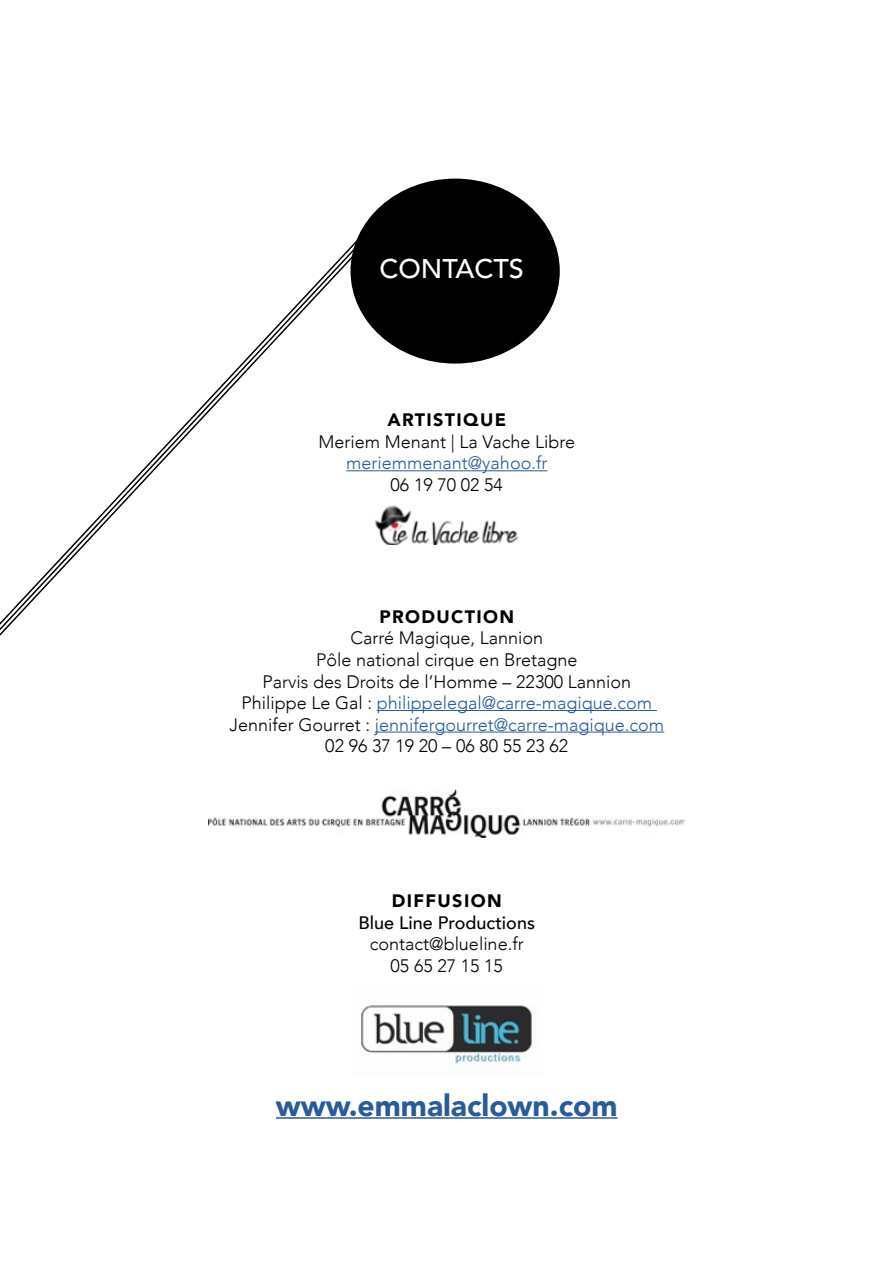
<style>
.page{position:relative;width:893px;height:1263px;background:#fff}
.page>*{position:absolute;margin:0;border:0;box-sizing:border-box;transform-origin:0 0}
.t1{font:900 30px "Avenir";color:#275b9b}
.t2{font:500 27px "Avenir";color:#fff}
.t3{font:300 18px/21.6px "Avenir";color:#000;text-align:center}
.t4{font:900 18px "Avenir";letter-spacing:.075em;color:#000}
.t5{font:300 18px "Avenir";color:#275b9b}
.t6{font:500 18px "Avenir";color:#000}
.s1{color:#275b9b}
</style>
<div class="page">
<hr style="left:346px;top:470px;width:201px;height:1px;background:#275b9b">
<img style="left:209px;top:789px;width:475px;height:48px">
<hr style="left:377px;top:710px;width:280px;height:1px;background:#275b9b">
<hr style="left:375px;top:732px;width:289px;height:1px;background:#275b9b">
<hr style="left:276px;top:1117px;width:342px;height:2px;background:#275b9b">
<img style="left:391px;top:505px;width:128px;height:39px">
<img style="left:361px;top:1005px;width:171px;height:64px">
<svg style="left:0;top:216px;width:391px;height:420px"></svg>
<div style="left:350px;top:179px;width:210px;height:185px;background:#000;border-radius:50%"></div>
<h2 class="t2" style="left:379px;top:246px;width:146px">CONTACTS</h2>
<p class="t4" style="left:388px;top:404px;width:120px">ARTISTIQUE</p>
<p class="t3" style="left:319px;top:431px;width:258px">Meriem Menant | La Vache Libre</p>
<p class="t5" style="left:346px;top:453px;width:203px">meriemmenant@yahoo.fr</p>
<p class="t3" style="left:391px;top:474px;width:114px">06 19 70 02 54</p>
<p class="t4" style="left:379px;top:601px;width:136px">PRODUCTION</p>
<p class="t3" style="left:229px;top:627px;width:436px">Carré Magique, Lannion<br>Pôle national cirque en Bretagne<br>Parvis des Droits de l’Homme – 22300 Lannion Philippe Le Gal : <span class="s1">philippelegal@carre-magique.com </span>Jennifer Gourret : <span class="s1">jennifergourret@carre-magique.com </span>02 96 37 19 20 – 06 80 55 23 62</p>
<p class="t4" style="left:392px;top:885px;width:111px">DIFFUSION</p>
<p class="t6" style="left:359px;top:907px;width:178px">Blue Line Productions</p>
<p class="t3" style="left:370px;top:933px;width:155px">contact@blueline.fr<br>05 65 27 15 15</p>
<h1 class="t1" style="left:276px;top:1079px;width:343px">www.emmalaclown.com</h1>
</div>
